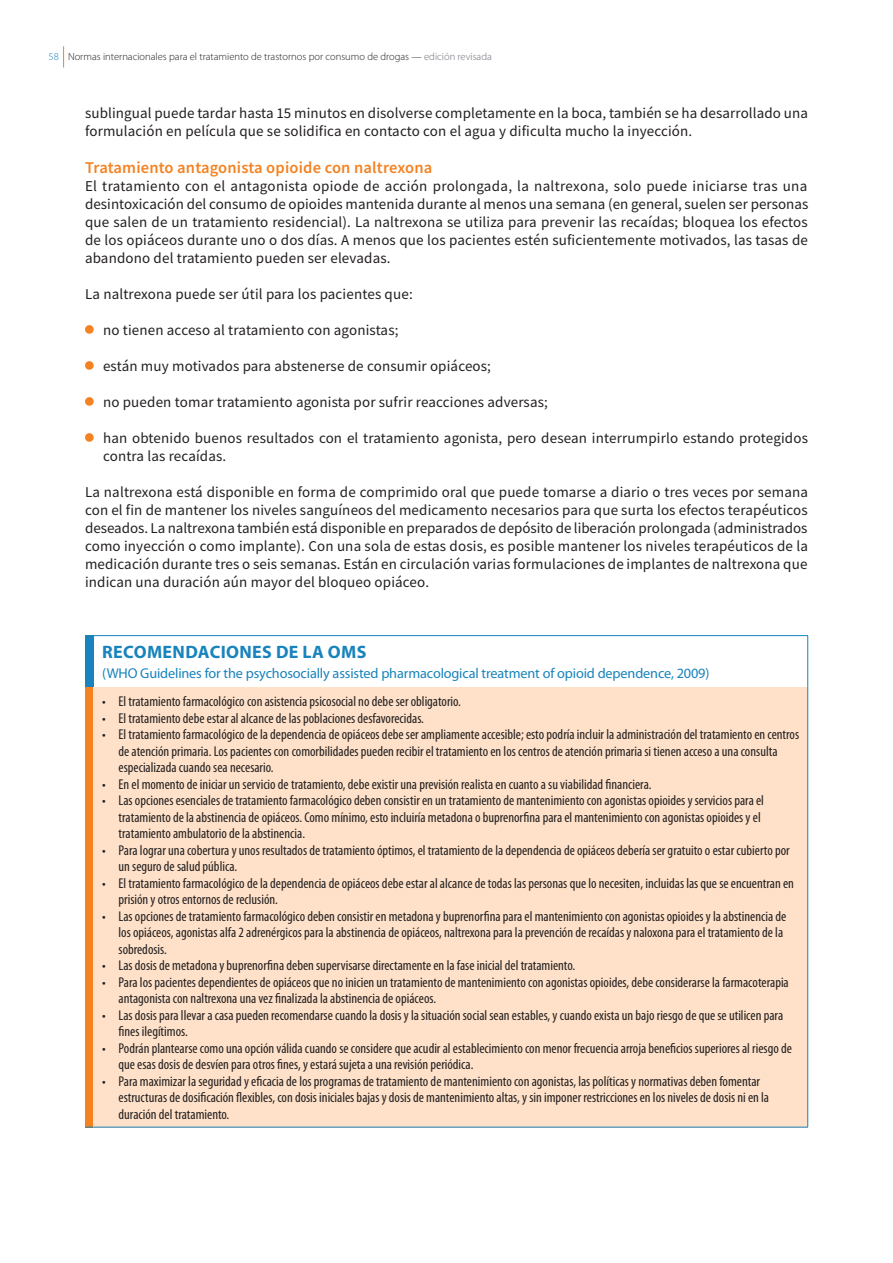
<style>
.page{position:relative;width:893px;height:1263px;background:#fff}
.page>*{position:absolute;margin:0;border:0;box-sizing:border-box;transform-origin:0 0}
.Table_text{font:700 18px "Myriad Pro";letter-spacing:.02em;color:#1883bc}
.Title_level_E{font:600 16.5px "Source Sans Pro";letter-spacing:.01em;color:#f48221}
.Body_text{font:15px/18px "Source Sans Pro";letter-spacing:.01em;color:#231f20;text-align:justify}
.Body_bullet_level_1{font:15px/18px "Source Sans Pro";letter-spacing:.01em;color:#231f20}
.Table_text-2{font:condensed 14.25px/16.5px "Myriad Pro";color:#231f20}
.Table_text-3{font:14.25px "Myriad Pro";letter-spacing:-.01em;color:#1883bc}
.t1{font:300 10.5px "Myriad Pro";color:#231f20}
.s1{color:#1883bc}
.s2{color:#726b79}
</style>
<div class="page">
<svg style="left:63px;top:46px;width:1px;height:22px"></svg>
<svg style="left:85px;top:325px;width:9px;height:9px"></svg>
<svg style="left:85px;top:361px;width:9px;height:9px"></svg>
<svg style="left:85px;top:397px;width:9px;height:9px"></svg>
<svg style="left:85px;top:433px;width:9px;height:9px"></svg>
<div style="left:85px;top:636px;width:9px;height:51px;background:#1883bc"></div>
<div style="left:85px;top:687px;width:9px;height:440px;background:#f48221"></div>
<div style="left:94px;top:687px;width:714px;height:440px;background:#fee1c8"></div>
<hr style="left:94px;top:635px;width:714px;height:1px;background:#1883bc">
<hr style="left:807px;top:636px;width:1px;height:51px;background:#1883bc">
<hr style="left:807px;top:687px;width:1px;height:440px;background:#1883bc">
<hr style="left:94px;top:1127px;width:714px;height:1px;background:#1883bc">
<p class="t1" style="left:49px;top:51px;width:445px"><span class="s1">58</span> Normas internacionales para el tratamiento de trastornos por consumo de drogas — <span class="s2">edición revisada</span></p>
<p class="Body_text" style="left:85px;top:103px;width:724px">sublingual puede tardar hasta 15 minutos en disolverse completamente en la boca, también se ha desarrollado una formulación en película que se solidifica en contacto con el agua y dificulta mucho la inyección.</p>
<p class="Title_level_E" style="left:85px;top:157px;width:349px">Tratamiento antagonista opioide con naltrexona</p>
<p class="Body_text" style="left:85px;top:177px;width:725px">El tratamiento con el antagonista opiode de acción prolongada, la naltrexona, solo puede iniciarse tras una desintoxicación del consumo de opioides mantenida durante al menos una semana (en general, suelen ser personas que salen de un tratamiento residencial). La naltrexona se utiliza para prevenir las recaídas; bloquea los efectos de los opiáceos durante uno o dos días. A menos que los pacientes estén suficientemente motivados, las tasas de abandono del tratamiento pueden ser elevadas.</p>
<p class="Body_text" style="left:85px;top:285px;width:329px">La naltrexona puede ser útil para los pacientes que:</p>
<p class="Body_bullet_level_1" style="left:103px;top:321px;width:297px">no tienen acceso al tratamiento con agonistas;</p>
<p class="Body_bullet_level_1" style="left:103px;top:357px;width:389px">están muy motivados para abstenerse de consumir opiáceos;</p>
<p class="Body_bullet_level_1" style="left:103px;top:393px;width:446px">no pueden tomar tratamiento agonista por sufrir reacciones adversas;</p>
<p class="Body_bullet_level_1" style="left:103px;top:429px;width:706px">han obtenido buenos resultados con el tratamiento agonista, pero desean interrumpirlo estando protegidos contra las recaídas.</p>
<p class="Body_text" style="left:85px;top:483px;width:724px">La naltrexona está disponible en forma de comprimido oral que puede tomarse a diario o tres veces por semana con el fin de mantener los niveles sanguíneos del medicamento necesarios para que surta los efectos terapéuticos deseados. La naltrexona también está disponible en preparados de depósito de liberación prolongada (administrados como inyección o como implante). Con una sola de estas dosis, es posible mantener los niveles terapéuticos de la medicación durante tres o seis semanas. Están en circulación varias formulaciones de implantes de naltrexona que indican una duración aún mayor del bloqueo opiáceo.</p>
<p class="Table_text" style="left:102px;top:640px;width:266px">RECOMENDACIONES DE LA OMS</p>
<p class="Table_text-3" style="left:102px;top:665px;width:609px">(WHO Guidelines for the psychosocially assisted pharmacological treatment of opioid dependence, 2009)</p>
<p class="Table_text-2" style="left:102px;top:693px;width:360px">• El tratamiento farmacológico con asistencia psicosocial no debe ser obligatorio.</p>
<p class="Table_text-2" style="left:102px;top:709px;width:323px">• El tratamiento debe estar al alcance de las poblaciones desfavorecidas.</p>
<p class="Table_text-2" style="left:119px;top:726px;width:682px;text-indent:-16px">• El tratamiento farmacológico de la dependencia de opiáceos debe ser ampliamente accesible; esto podría incluir la administración del tratamiento en centros de atención primaria. Los pacientes con comorbilidades pueden recibir el tratamiento en los centros de atención primaria si tienen acceso a una consulta especializada cuando sea necesario.</p>
<p class="Table_text-2" style="left:102px;top:775px;width:551px">• En el momento de iniciar un servicio de tratamiento, debe existir una previsión realista en cuanto a su viabilidad financiera.</p>
<p class="Table_text-2" style="left:119px;top:792px;width:647px;text-indent:-16px">• Las opciones esenciales de tratamiento farmacológico deben consistir en un tratamiento de mantenimiento con agonistas opioides y servicios para el tratamiento de la abstinencia de opiáceos. Como mínimo, esto incluiría metadona o buprenorfina para el mantenimiento con agonistas opioides y el tratamiento ambulatorio de la abstinencia.</p>
<p class="Table_text-2" style="left:119px;top:841px;width:673px;text-indent:-16px">• Para lograr una cobertura y unos resultados de tratamiento óptimos, el tratamiento de la dependencia de opiáceos debería ser gratuito o estar cubierto por un seguro de salud pública.</p>
<p class="Table_text-2" style="left:119px;top:874px;width:677px;text-indent:-16px">• El tratamiento farmacológico de la dependencia de opiáceos debe estar al alcance de todas las personas que lo necesiten, incluidas las que se encuentran en prisión y otros entornos de reclusión.</p>
<p class="Table_text-2" style="left:119px;top:907px;width:669px;text-indent:-16px">• Las opciones de tratamiento farmacológico deben consistir en metadona y buprenorfina para el mantenimiento con agonistas opioides y la abstinencia de los opiáceos, agonistas alfa 2 adrenérgicos para la abstinencia de opiáceos, naltrexona para la prevención de recaídas y naloxona para el tratamiento de la sobredosis.</p>
<p class="Table_text-2" style="left:102px;top:957px;width:475px">• Las dosis de metadona y buprenorfina deben supervisarse directamente en la fase inicial del tratamiento.</p>
<p class="Table_text-2" style="left:119px;top:973px;width:672px;text-indent:-16px">• Para los pacientes dependientes de opiáceos que no inicien un tratamiento de mantenimiento con agonistas opioides, debe considerarse la farmacoterapia antagonista con naltrexona una vez finalizada la abstinencia de opiáceos.</p>
<p class="Table_text-2" style="left:119px;top:1006px;width:666px;text-indent:-16px">• Las dosis para llevar a casa pueden recomendarse cuando la dosis y la situación social sean estables, y cuando exista un bajo riesgo de que se utilicen para fines ilegítimos.</p>
<p class="Table_text-2" style="left:119px;top:1039px;width:675px;text-indent:-16px">• Podrán plantearse como una opción válida cuando se considere que acudir al establecimiento con menor frecuencia arroja beneficios superiores al riesgo de que esas dosis de desvíen para otros fines, y estará sujeta a una revisión periódica.</p>
<p class="Table_text-2" style="left:119px;top:1072px;width:652px;text-indent:-16px">• Para maximizar la seguridad y eficacia de los programas de tratamiento de mantenimiento con agonistas, las políticas y normativas deben fomentar estructuras de dosificación flexibles, con dosis iniciales bajas y dosis de mantenimiento altas, y sin imponer restricciones en los niveles de dosis ni en la duración del tratamiento.</p>
</div>
